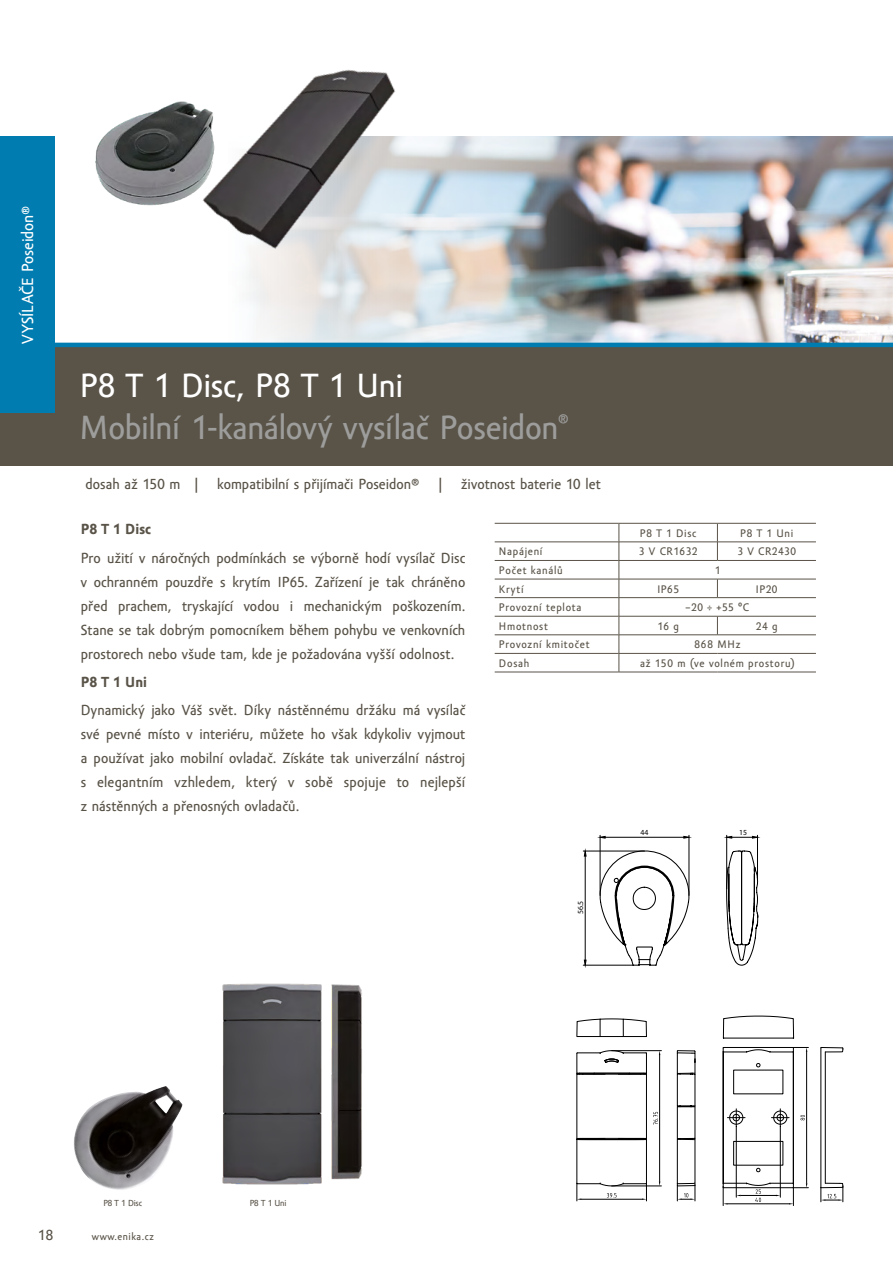
<style>
.page{position:relative;width:893px;height:1263px;background:#fff}
.page>*{position:absolute;margin:0;border:0;box-sizing:border-box;transform-origin:0 0}
.t1{font:34.5px/41.7px "Amor Sans Text Pro";letter-spacing:-.01em;color:#9d9d9c}
.t2{font:16.5px "Amor Sans Text Pro";color:#fff}
.t3{font:15px/24px "Amor Sans Text Pro";letter-spacing:.005em;color:#595348;text-align:justify}
.t4{font:700 15px "Amor Sans Text Pro";letter-spacing:.005em;color:#595348}
.t5{font:11.25px "Amor Sans Text Pro";letter-spacing:.065em;color:#595348}
.t6{font:10.5px "Amor Sans Text Pro";letter-spacing:.05em;color:#595348}
.t7{font:9px "Amor Sans Text Pro";letter-spacing:-.025em;color:#595348}
.t8{font:7.8px "ISOCPEUR";color:#000}
.s1{color:#fff}
</style>
<div class="page">
<img style="left:54px;top:136px;width:839px;height:207px">
<div style="left:0;top:345px;width:893px;height:120px;background:#595348"></div>
<hr style="left:577px;top:1139px;width:1px;height:44px;background:#000">
<hr style="left:646px;top:1139px;width:1px;height:44px;background:#000">
<hr style="left:677px;top:1139px;width:1px;height:44px;background:#000">
<hr style="left:695px;top:1139px;width:1px;height:46px;background:#000">
<hr style="left:677px;top:1074px;width:1px;height:32px;background:#000">
<hr style="left:677px;top:1107px;width:1px;height:31px;background:#000">
<hr style="left:695px;top:1074px;width:1px;height:32px;background:#000">
<hr style="left:695px;top:1107px;width:1px;height:31px;background:#000">
<svg style="left:677px;top:1138px;width:18px;height:2px"></svg>
<svg style="left:677px;top:1050px;width:19px;height:25px"></svg>
<svg style="left:576px;top:1018px;width:71px;height:19px"></svg>
<div style="left:600px;top:1019px;width:24px;height:18px;border:1px solid #000"></div>
<svg style="left:576px;top:1182px;width:71px;height:19px"></svg>
<hr style="left:612px;top:1186px;width:49px;height:1px;background:#000">
<hr style="left:612px;top:1050px;width:49px;height:1px;background:#000">
<hr style="left:659px;top:1055px;width:1px;height:126px;background:#000">
<svg style="left:576px;top:1050px;width:84px;height:90px"></svg>
<svg style="left:677px;top:1182px;width:19px;height:19px"></svg>
<svg style="left:677px;top:1105px;width:18px;height:2px"></svg>
<hr style="left:825px;top:1052px;width:1px;height:131px;background:#000">
<hr style="left:821px;top:1048px;width:1px;height:139px;background:#000">
<svg style="left:820px;top:1047px;width:24px;height:5px"></svg>
<svg style="left:723px;top:1015px;width:71px;height:24px"></svg>
<hr style="left:724px;top:1038px;width:69px;height:1px;background:#000">
<svg style="left:756px;top:1063px;width:5px;height:4px"></svg>
<svg style="left:756px;top:1167px;width:5px;height:5px"></svg>
<div style="left:733px;top:1141px;width:50px;height:24px;border:1px solid #000"></div>
<hr style="left:723px;top:1048px;width:1px;height:139px;background:#000">
<hr style="left:793px;top:1051px;width:1px;height:133px;background:#000">
<svg style="left:820px;top:1183px;width:24px;height:19px"></svg>
<svg style="left:727px;top:1109px;width:18px;height:17px"></svg>
<svg style="left:771px;top:1109px;width:18px;height:17px"></svg>
<hr style="left:736px;top:1126px;width:1px;height:71px;background:#000">
<hr style="left:780px;top:1126px;width:1px;height:71px;background:#000">
<hr style="left:806px;top:1052px;width:1px;height:131px;background:#000">
<svg style="left:722px;top:1182px;width:86px;height:23px"></svg>
<svg style="left:722px;top:1047px;width:86px;height:6px"></svg>
<svg style="left:800px;top:1115px;width:5px;height:5px"></svg>
<img style="left:331px;top:984px;width:31px;height:196px">
<img style="left:222px;top:983px;width:100px;height:202px">
<img style="left:174px;top:69px;width:261px;height:199px">
<img style="left:90px;top:97px;width:129px;height:119px">
<img style="left:73px;top:1086px;width:110px;height:104px">
<hr style="left:689px;top:835px;width:1px;height:60px;background:#000">
<hr style="left:600px;top:835px;width:1px;height:60px;background:#000">
<hr style="left:605px;top:837px;width:79px;height:1px;background:#000">
<svg style="left:683px;top:836px;width:7px;height:3px"></svg>
<svg style="left:599px;top:836px;width:7px;height:3px"></svg>
<hr style="left:583px;top:851px;width:61px;height:1px;background:#000">
<hr style="left:583px;top:965px;width:50px;height:1px;background:#000">
<hr style="left:585px;top:856px;width:1px;height:104px;background:#000">
<svg style="left:584px;top:850px;width:3px;height:7px"></svg>
<svg style="left:584px;top:959px;width:3px;height:7px"></svg>
<svg style="left:598px;top:847px;width:161px;height:119px"></svg>
<hr style="left:757px;top:835px;width:1px;height:45px;background:#000">
<hr style="left:726px;top:835px;width:1px;height:54px;background:#000">
<svg style="left:726px;top:836px;width:31px;height:3px"></svg>
<div style="left:0;top:136px;width:54px;height:276px;background:#007cb0"></div>
<hr style="left:54px;top:343px;width:839px;height:4px;background:#007cb0">
<hr style="left:495px;top:523px;width:124px;height:1px;background:#595348">
<hr style="left:495px;top:542px;width:124px;height:1px;background:#595348">
<hr style="left:495px;top:560px;width:124px;height:1px;background:#595348">
<hr style="left:495px;top:579px;width:124px;height:1px;background:#595348">
<hr style="left:495px;top:597px;width:124px;height:1px;background:#595348">
<hr style="left:495px;top:616px;width:124px;height:1px;background:#595348">
<hr style="left:495px;top:634px;width:124px;height:1px;background:#595348">
<hr style="left:495px;top:653px;width:124px;height:1px;background:#595348">
<hr style="left:495px;top:672px;width:124px;height:1px;background:#595348">
<hr style="left:619px;top:523px;width:98px;height:1px;background:#595348">
<hr style="left:717px;top:523px;width:99px;height:1px;background:#595348">
<hr style="left:619px;top:542px;width:98px;height:1px;background:#595348">
<hr style="left:717px;top:542px;width:99px;height:1px;background:#595348">
<hr style="left:619px;top:560px;width:98px;height:1px;background:#595348">
<hr style="left:717px;top:560px;width:99px;height:1px;background:#595348">
<hr style="left:619px;top:579px;width:98px;height:1px;background:#595348">
<hr style="left:717px;top:579px;width:99px;height:1px;background:#595348">
<hr style="left:619px;top:597px;width:98px;height:1px;background:#595348">
<hr style="left:717px;top:597px;width:99px;height:1px;background:#595348">
<hr style="left:619px;top:616px;width:98px;height:1px;background:#595348">
<hr style="left:717px;top:616px;width:99px;height:1px;background:#595348">
<hr style="left:619px;top:634px;width:98px;height:1px;background:#595348">
<hr style="left:717px;top:634px;width:99px;height:1px;background:#595348">
<hr style="left:619px;top:653px;width:98px;height:1px;background:#595348">
<hr style="left:717px;top:653px;width:99px;height:1px;background:#595348">
<hr style="left:619px;top:672px;width:98px;height:1px;background:#595348">
<hr style="left:717px;top:672px;width:99px;height:1px;background:#595348">
<svg style="left:619px;top:523px;width:1px;height:149px"></svg>
<svg style="left:717px;top:523px;width:1px;height:37px"></svg>
<svg style="left:717px;top:616px;width:1px;height:19px"></svg>
<svg style="left:717px;top:579px;width:1px;height:18px"></svg>
<p class="t2" style="left:19px;top:344px;width:140px;rotate:-90deg">VYSÍLAČE Poseidon®</p>
<h1 class="t1" style="left:80px;top:366px;width:491px"><span class="s1">P8 T 1 Disc, P8 T 1 Uni<br></span>Mobilní 1-kanálový vysílač Poseidon<sup>®</sup></h1>
<p class="t3" style="left:85px;top:473px;width:114px">dosah až 150 m |</p>
<p class="t3" style="left:217px;top:473px;width:204px">kompatibilní s přijímači Poseidon®</p>
<p class="t3" style="left:438px;top:473px;width:5px">|</p>
<p class="t3" style="left:461px;top:473px;width:141px">životnost baterie 10 let</p>
<p class="t4" style="left:81px;top:522px;width:72px">P8 T 1 Disc</p>
<p class="t3" style="left:81px;top:546px;width:386px">Pro užití v náročných podmínkách se výborně hodí vysílač Disc v ochranném pouzdře s krytím IP65. Zařízení je tak chráněno před prachem, tryskající vodou i mechanickým poškozením.<br>Stane se tak dobrým pomocníkem během pohybu ve venkovních prostorech nebo všude tam, kde je požadována vyšší odolnost.</p>
<p class="t4" style="left:81px;top:674px;width:68px">P8 T 1 Uni</p>
<p class="t3" style="left:81px;top:698px;width:386px">Dynamický jako Váš svět. Díky nástěnnému držáku má vysílač své pevné místo v interiéru, můžete ho však kdykoliv vyjmout a používat jako mobilní ovladač. Získáte tak univerzální nástroj s elegantním vzhledem, který v sobě spojuje to nejlepší z nástěnných a přenosných ovladačů.</p>
<p class="t5" style="left:640px;top:527px;width:58px">P8 T 1 Disc</p>
<p class="t5" style="left:740px;top:527px;width:55px">P8 T 1 Uni</p>
<p class="t5" style="left:499px;top:545px;width:45px">Napájení</p>
<p class="t5" style="left:639px;top:545px;width:60px">3 V CR1632</p>
<p class="t5" style="left:737px;top:545px;width:60px">3 V CR2430</p>
<p class="t5" style="left:499px;top:564px;width:65px">Počet kanálů</p>
<p class="t5" style="left:715px;top:564px;width:7px">1</p>
<p class="t5" style="left:499px;top:583px;width:26px">Krytí</p>
<p class="t5" style="left:657px;top:583px;width:23px">IP65</p>
<p class="t5" style="left:756px;top:583px;width:23px">IP20</p>
<p class="t5" style="left:499px;top:601px;width:84px">Provozní teplota</p>
<p class="t5" style="left:686px;top:601px;width:65px">–20 ÷ +55 °C</p>
<p class="t5" style="left:499px;top:620px;width:50px">Hmotnost</p>
<p class="t5" style="left:657px;top:620px;width:23px">16 g</p>
<p class="t5" style="left:756px;top:620px;width:23px">24 g</p>
<p class="t5" style="left:499px;top:638px;width:92px">Provozní kmitočet</p>
<p class="t5" style="left:694px;top:638px;width:47px">868 MHz</p>
<p class="t5" style="left:499px;top:657px;width:32px">Dosah</p>
<p class="t5" style="left:640px;top:657px;width:156px">až 150 m (ve volném prostoru)</p>
<p class="t8" style="left:576px;top:914px;width:15px;rotate:-90deg">56.5</p>
<p class="t8" style="left:640px;top:828px;width:9px">44</p>
<p class="t8" style="left:739px;top:828px;width:9px">15</p>
<p class="t7" style="left:103px;top:1198px;width:40px">P8 T 1 Disc</p>
<p class="t7" style="left:250px;top:1198px;width:38px">P8 T 1 Uni</p>
<p class="t3" style="left:38px;top:1223px;width:17px">18</p>
<p class="t6" style="left:92px;top:1231px;width:63px">www.enika.cz</p>
</div>
